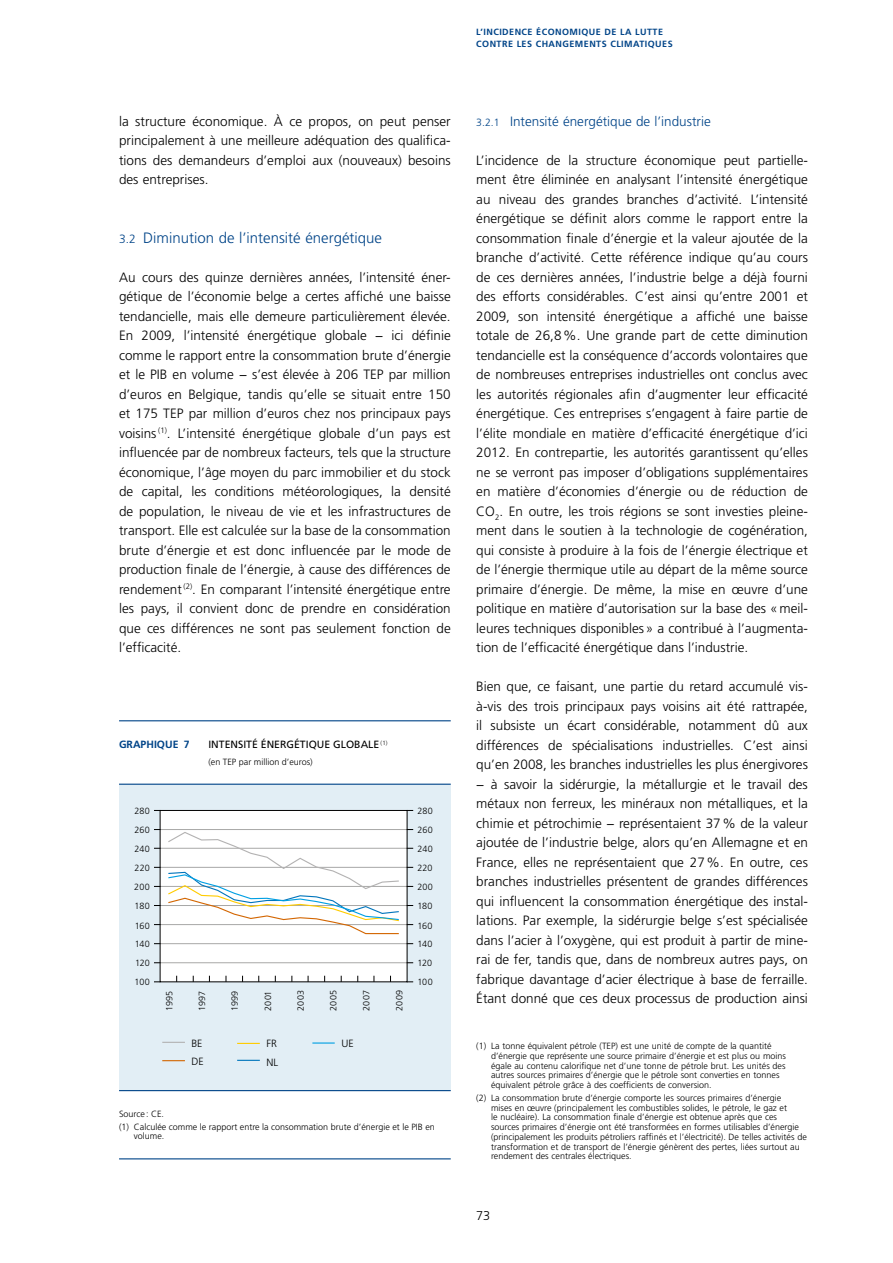
<style>
.page{position:relative;width:893px;height:1263px;background:#fff}
.page>*{position:absolute;margin:0;border:0;box-sizing:border-box;transform-origin:0 0}
.t1{font:300 15px "Frutiger LT";color:#048}
.t2{font:300 13.5px/19.5px "Frutiger LT";color:#000;text-align:justify}
.t3{font:300 13.5px "Frutiger LT";color:#048}
.t4{font:300 12.75px "Frutiger LT";color:#000}
.t5{font:10.5px "Frutiger LT";color:#000}
.t6{font:700 10.5px "Frutiger LT";color:#048}
.t7{font:300 10.5px/18.8px "Frutiger LT";color:#000}
.t8{font:300 9px/9.8px "Frutiger LT";color:#000}
.t9{font:700 9px/12px "Frutiger LT";letter-spacing:.05em;color:#048}
.s1{font-size:12px}
.s2{font-size:10.5px}
</style>
<div class="page">
<div style="left:119px;top:784px;width:332px;height:306px;background:#e2eef5"></div>
<hr style="left:119px;top:720px;width:332px;height:1px;background:#048">
<hr style="left:119px;top:784px;width:332px;height:1px;background:#048">
<hr style="left:119px;top:1090px;width:332px;height:1px;background:#048">
<hr style="left:119px;top:1158px;width:332px;height:1px;background:#048">
<div style="left:160px;top:810px;width:247px;height:172px;background:#fff"></div>
<hr style="left:160px;top:829px;width:247px;height:1px;background:#a8a8a7">
<hr style="left:160px;top:848px;width:247px;height:1px;background:#a8a8a7">
<hr style="left:160px;top:867px;width:247px;height:1px;background:#a8a8a7">
<hr style="left:160px;top:886px;width:247px;height:1px;background:#a8a8a7">
<hr style="left:160px;top:905px;width:247px;height:1px;background:#a8a8a7">
<hr style="left:160px;top:924px;width:247px;height:1px;background:#a8a8a7">
<hr style="left:160px;top:943px;width:247px;height:1px;background:#a8a8a7">
<hr style="left:160px;top:962px;width:247px;height:1px;background:#a8a8a7">
<svg style="left:167px;top:832px;width:233px;height:103px"></svg>
<svg style="left:162px;top:1042px;width:23px;height:1px"></svg>
<svg style="left:162px;top:1060px;width:23px;height:1px"></svg>
<svg style="left:237px;top:1043px;width:23px;height:1px"></svg>
<svg style="left:237px;top:1060px;width:23px;height:1px"></svg>
<svg style="left:312px;top:1042px;width:23px;height:1px"></svg>
<div style="left:160px;top:810px;width:247px;height:172px;border:1px solid #000"></div>
<p class="t9" style="left:476px;top:26px;width:198px">L’INCIDENCE ÉCONOMIQUE DE LA LUTTE<br>CONTRE LES CHANGEMENTS CLIMATIQUES</p>
<p class="t2" style="left:119px;top:112px;width:333px">la structure économique. À ce propos, on peut penser principalement à une meilleure adéquation des qualifica&shy;tions des demandeurs d’emploi aux (nouveaux) besoins des entreprises.</p>
<p class="t1" style="left:119px;top:229px;width:264px"><span class="s1">3.2</span> Diminution de l’intensité énergétique</p>
<p class="t2" style="left:119px;top:268px;width:333px">Au cours des quinze dernières années, l’intensité éner&shy;gétique de l’économie belge a certes affiché une baisse tendancielle, mais elle demeure particulièrement élevée.<br>En 2009, l’intensité énergétique globale − ici définie comme le rapport entre la consommation brute d’énergie et le PIB en volume − s’est élevée à 206 TEP par million d’euros en Belgique, tandis qu’elle se situait entre 150 et 175 TEP par million d’euros chez nos principaux pays voisins <sup>(1)</sup>. L’intensité énergétique globale d’un pays est influencée par de nombreux facteurs, tels que la structure économique, l’âge moyen du parc immobilier et du stock de capital, les conditions météorologiques, la densité de population, le niveau de vie et les infrastructures de transport. Elle est calculée sur la base de la consommation brute d’énergie et est donc influencée par le mode de production finale de l’énergie, à cause des différences de rendement <sup>(2)</sup>. En comparant l’intensité énergétique entre les pays, il convient donc de prendre en considération que ces différences ne sont pas seulement fonction de l’efficacité.</p>
<p class="t6" style="left:119px;top:738px;width:72px">GRAPHIQUE 7</p>
<p class="t5" style="left:208px;top:738px;width:181px">INTENSITÉ ÉNERGÉTIQUE GLOBALE <sup>(1)</sup></p>
<p class="t8" style="left:208px;top:757px;width:106px">(en TEP par million d’euros)</p>
<p class="t8" style="left:134px;top:806px;width:17px">280</p>
<p class="t8" style="left:417px;top:806px;width:17px">280</p>
<p class="t8" style="left:134px;top:825px;width:17px">260</p>
<p class="t8" style="left:417px;top:825px;width:17px">260</p>
<p class="t8" style="left:134px;top:844px;width:17px">240</p>
<p class="t8" style="left:417px;top:844px;width:17px">240</p>
<p class="t8" style="left:135px;top:863px;width:17px">220</p>
<p class="t8" style="left:417px;top:863px;width:17px">220</p>
<p class="t8" style="left:134px;top:882px;width:17px">200</p>
<p class="t8" style="left:417px;top:882px;width:17px">200</p>
<p class="t8" style="left:135px;top:902px;width:17px">180</p>
<p class="t8" style="left:417px;top:902px;width:17px">180</p>
<p class="t8" style="left:135px;top:921px;width:17px">160</p>
<p class="t8" style="left:417px;top:921px;width:17px">160</p>
<p class="t8" style="left:135px;top:939px;width:17px">140</p>
<p class="t8" style="left:417px;top:939px;width:17px">140</p>
<p class="t8" style="left:135px;top:958px;width:16px">120</p>
<p class="t8" style="left:417px;top:958px;width:16px">120</p>
<p class="t8" style="left:135px;top:977px;width:17px">100</p>
<p class="t8" style="left:417px;top:977px;width:17px">100</p>
<p class="t8" style="left:164px;top:1011px;width:22px;rotate:-90deg">1995</p>
<p class="t8" style="left:197px;top:1011px;width:21px;rotate:-90deg">1997</p>
<p class="t8" style="left:230px;top:1011px;width:22px;rotate:-90deg">1999</p>
<p class="t8" style="left:263px;top:1011px;width:22px;rotate:-90deg">2001</p>
<p class="t8" style="left:296px;top:1011px;width:22px;rotate:-90deg">2003</p>
<p class="t8" style="left:329px;top:1011px;width:22px;rotate:-90deg">2005</p>
<p class="t8" style="left:362px;top:1011px;width:22px;rotate:-90deg">2007</p>
<p class="t8" style="left:395px;top:1011px;width:22px;rotate:-90deg">2009</p>
<p class="t7" style="left:191px;top:1034px;width:14px">BE<br>DE</p>
<p class="t7" style="left:266px;top:1033px;width:13px;line-height:19.5px">FR<br>NL</p>
<p class="t7" style="left:341px;top:1034px;width:14px">UE</p>
<p class="t8" style="left:119px;top:1107px;width:317px;line-height:12.8px">Source: CE.<br>(1) Calculée comme le rapport entre la consommation brute d’énergie et le PIB en</p>
<p class="t8" style="left:134px;top:1131px;width:32px">volume.</p>
<p class="t3" style="left:476px;top:113px;width:236px"><span class="s2">3.2.1</span> Intensité énergétique de l’industrie</p>
<p class="t2" style="left:476px;top:151px;width:333px">L’incidence de la structure économique peut partielle&shy;ment être éliminée en analysant l’intensité énergétique au niveau des grandes branches d’activité. L’intensité énergétique se définit alors comme le rapport entre la consommation finale d’énergie et la valeur ajoutée de la branche d’activité. Cette référence indique qu’au cours de ces dernières années, l’industrie belge a déjà fourni des efforts considérables. C’est ainsi qu’entre 2001 et 2009, son intensité énergétique a affiché une baisse totale de 26,8%. Une grande part de cette diminution tendancielle est la conséquence d’accords volontaires que de nombreuses entreprises industrielles ont conclus avec les autorités régionales afin d’augmenter leur efficacité énergétique. Ces entreprises s’engagent à faire partie de l’élite mondiale en matière d’efficacité énergétique d’ici 2012. En contrepartie, les autorités garantissent qu’elles ne se verront pas imposer d’obligations supplémentaires en matière d’économies d’énergie ou de réduction de CO<sub>2</sub>. En outre, les trois régions se sont investies pleine&shy;ment dans le soutien à la technologie de cogénération, qui consiste à produire à la fois de l’énergie électrique et de l’énergie thermique utile au départ de la même source primaire d’énergie. De même, la mise en œuvre d’une politique en matière d’autorisation sur la base des «meil&shy;leures techniques disponibles» a contribué à l’augmenta&shy;tion de l’efficacité énergétique dans l’industrie.</p>
<p class="t2" style="left:476px;top:677px;width:333px">Bien que, ce faisant, une partie du retard accumulé vis&shy;à-vis des trois principaux pays voisins ait été rattrapée, il subsiste un écart considérable, notamment dû aux différences de spécialisations industrielles. C’est ainsi qu’en 2008, les branches industrielles les plus énergivores − à savoir la sidérurgie, la métallurgie et le travail des métaux non ferreux, les minéraux non métalliques, et la chimie et pétrochimie − représentaient 37% de la valeur ajoutée de l’industrie belge, alors qu’en Allemagne et en France, elles ne représentaient que 27%. En outre, ces branches industrielles présentent de grandes différences qui influencent la consommation énergétique des instal&shy;lations. Par exemple, la sidérurgie belge s’est spécialisée dans l’acier à l’oxygène, qui est produit à partir de mine&shy;rai de fer, tandis que, dans de nombreux autres pays, on fabrique davantage d’acier électrique à base de ferraille.<br>Étant donné que ces deux processus de production ainsi</p>
<p class="t8" style="left:491px;top:1041px;width:296px;text-indent:-15px">(1) La tonne équivalent pétrole (TEP) est une unité de compte de la quantité d’énergie que représente une source primaire d’énergie et est plus ou moins égale au contenu calorifique net d’une tonne de pétrole brut. Les unités des autres sources primaires d’énergie que le pétrole sont converties en tonnes équivalent pétrole grâce à des coefficients de conversion.</p>
<p class="t8" style="left:491px;top:1093px;width:317px;text-indent:-15px">(2) La consommation brute d’énergie comporte les sources primaires d’énergie<br>mises en œuvre (principalement les combustibles solides, le pétrole, le gaz et<br>le nucléaire). La consommation finale d’énergie est obtenue après que ces sources primaires d’énergie ont été transformées en formes utilisables d’énergie (principalement les produits pétroliers raffinés et l’électricité). De telles activités de transformation et de transport de l’énergie génèrent des pertes, liées surtout au rendement des centrales électriques.</p>
<p class="t4" style="left:476px;top:1209px;width:16px">73</p>
</div>
